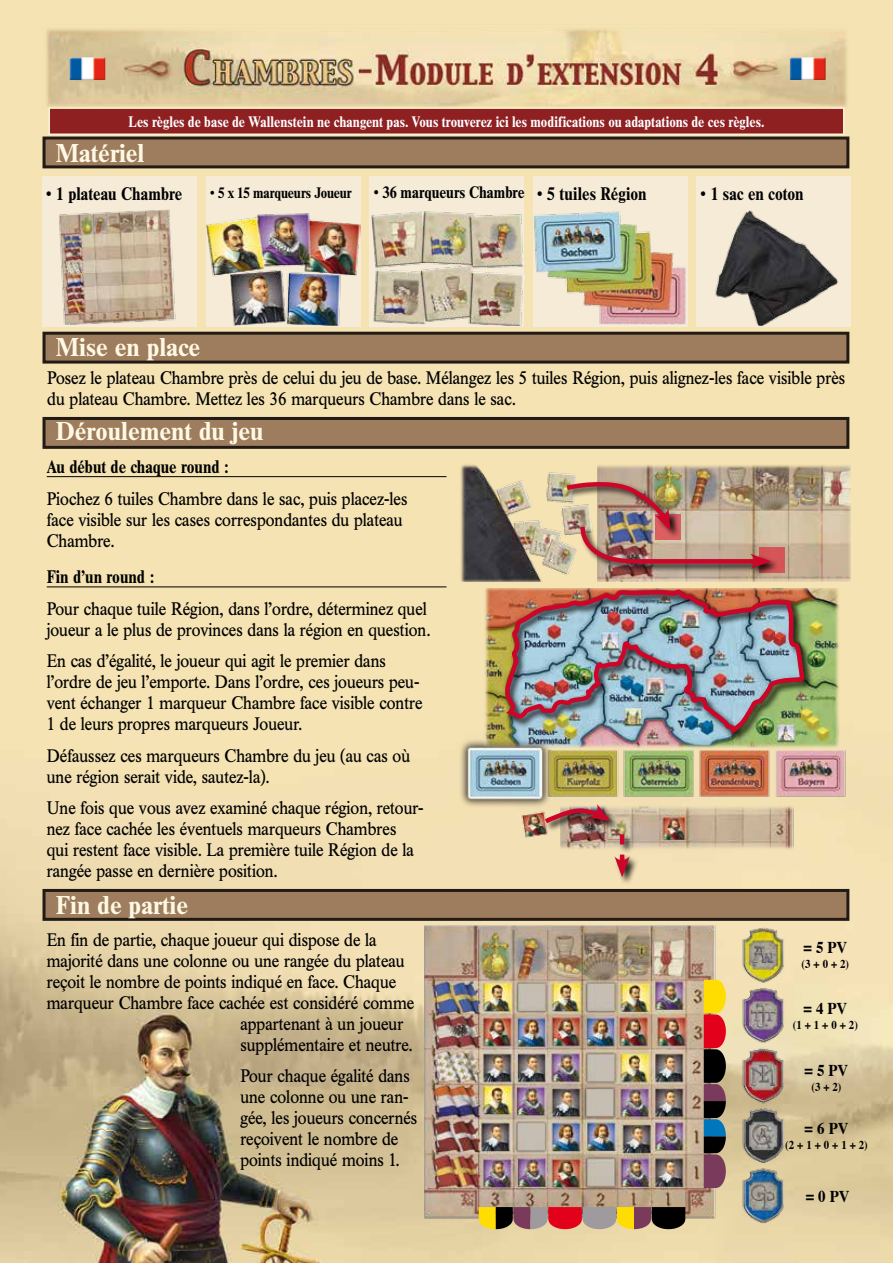
<style>
.page{position:relative;width:893px;height:1263px;background:#fff}
.page>*{position:absolute;margin:0;border:0;box-sizing:border-box;transform-origin:0 0}
.t1{font:700 25.5px "Times BQ";color:#fff9e3}
.t2{font:18px/21px "Times BQ";color:#000;scale:.9 1}
.t3{font:700 18px "Times BQ";color:#000;scale:.9 1}
.t4{font:700 16.5px "Times BQ";letter-spacing:.005em;color:#000;scale:.9 1}
.t5{font:700 16.5px "Times";color:#000;scale:.9 1}
.t6{font:700 15px "Times BQ";color:#fff;scale:.9 1}
.t7{font:700 15px "Times BQ";letter-spacing:-.01em;color:#000;scale:.9 1}
.t8{font:700 12px "Times";color:#000;scale:.9 1}
.s1{font-weight:400}
.s2{font-weight:400;font-size:18px}
.s3{font-size:18px}
</style>
<div class="page">
<img style="left:0;top:0;width:893px;height:1263px">
<div style="left:43px;top:176px;width:154px;height:151px;background:#f5ebd7"></div>
<div style="left:696px;top:176px;width:155px;height:33px;background:#f5ebd7"></div>
<div style="left:369px;top:176px;width:155px;height:151px;background:#f5ebd7"></div>
<div style="left:206px;top:176px;width:154px;height:33px;background:#f5ebd7"></div>
<div style="left:533px;top:176px;width:154px;height:33px;background:#f5ebd7"></div>
<img style="left:459px;top:463px;width:391px;height:118px">
<img style="left:43px;top:209px;width:154px;height:117px">
<img style="left:206px;top:209px;width:154px;height:118px">
<img style="left:370px;top:209px;width:155px;height:118px">
<img style="left:533px;top:209px;width:154px;height:118px">
<img style="left:696px;top:209px;width:155px;height:118px">
<img style="left:459px;top:588px;width:391px;height:265px">
<img style="left:423px;top:925px;width:391px;height:299px">
<img style="left:43px;top:24px;width:807px;height:85px">
<img style="left:69px;top:57px;width:36px;height:23px">
<img style="left:790px;top:57px;width:36px;height:23px">
<div style="left:44px;top:138px;width:804px;height:29px;background:#9e7c5e"></div>
<div style="left:43px;top:137px;width:806px;height:31px;border:3px solid #211a15"></div>
<div style="left:44px;top:333px;width:804px;height:29px;background:#9e7c5e"></div>
<div style="left:43px;top:332px;width:806px;height:32px;border:3px solid #211a15"></div>
<div style="left:44px;top:418px;width:804px;height:29px;background:#9e7c5e"></div>
<div style="left:43px;top:417px;width:806px;height:32px;border:3px solid #211a15"></div>
<hr style="left:47px;top:476px;width:399px;height:1px;background:#000">
<hr style="left:47px;top:586px;width:399px;height:1px;background:#000">
<div style="left:44px;top:890px;width:804px;height:29px;background:#9e7c5e"></div>
<div style="left:43px;top:889px;width:806px;height:32px;border:3px solid #211a15"></div>
<div style="left:544px;top:804px;width:75px;height:28px;background:#000;opacity:.85"></div>
<svg style="left:541px;top:804px;width:70px;height:22px;background:#ae6e66"></svg>
<div style="left:614px;top:833px;width:25px;height:53px;background:#000;opacity:.85"></div>
<svg style="left:614px;top:834px;width:16px;height:43px"></svg>
<div style="left:759px;top:547px;width:26px;height:26px;background:#d45557"></div>
<div style="left:579px;top:526px;width:201px;height:52px;background:#000;opacity:.85"></div>
<img style="left:563px;top:477px;width:208px;height:92px">
<svg style="left:704px;top:980px;width:22px;height:208px;background:#7c4f3a"></svg>
<svg style="left:479px;top:1207px;width:206px;height:22px;background:#956246"></svg>
<div style="left:49px;top:108px;width:795px;height:26px;background:#8e2022"></div>
<div style="left:49px;top:107px;width:795px;height:28px;border:2px solid #fff3d7"></div>
<div style="left:504px;top:589px;width:310px;height:154px;background:#000;opacity:.85"></div>
<img style="left:504px;top:587px;width:302px;height:158px">
<p class="t6" style="left:128px;top:112px;width:708px">Les règles de base de Wallenstein ne changent pas. Vous trouverez ici les modifications ou adaptations de ces règles.</p>
<h1 class="t1" style="left:56px;top:138px;width:90px">Matériel</h1>
<p class="t3" style="left:46px;top:183px;width:153px"><span class="s1">•</span> 1 plateau Chambre</p>
<p class="t7" style="left:210px;top:184px;width:159px"><span class="s1">•</span> 5 x 15 marqueurs Joueur</p>
<p class="t4" style="left:374px;top:182px;width:305px"><span class="s1">•</span> 36 marqueurs Chambre <span class="s2">•</span> <span class="s3">5 tuiles Région</span></p>
<p class="t3" style="left:701px;top:183px;width:116px"><span class="s1">•</span> 1 sac en coton</p>
<h1 class="t1" style="left:56px;top:332px;width:146px">Mise en place</h1>
<p class="t2" style="left:47px;top:367px;width:888px">Posez le plateau Chambre près de celui du jeu de base. Mélangez les 5 tuiles Région, puis alignez-les face visible près du plateau Chambre. Mettez les 36 marqueurs Chambre dans le sac.</p>
<h1 class="t1" style="left:56px;top:416px;width:209px">Déroulement du jeu</h1>
<p class="t3" style="left:47px;top:456px;width:204px">Au début de chaque round :</p>
<p class="t2" style="left:47px;top:488px;width:402px">Piochez 6 tuiles Chambre dans le sac, puis placez-les face visible sur les cases correspondantes du plateau<br>Chambre.</p>
<p class="t3" style="left:47px;top:566px;width:121px">Fin d’un round :</p>
<p class="t2" style="left:47px;top:598px;width:428px">Pour chaque tuile Région, dans l’ordre, déterminez quel joueur a le plus de provinces dans la région en question.</p>
<p class="t2" style="left:47px;top:651px;width:419px">En cas d’égalité, le joueur qui agit le premier dans l’ordre de jeu l’emporte. Dans l’ordre, ces joueurs peu&shy;vent échanger 1 marqueur Chambre face visible contre 1 de leurs propres marqueurs Joueur.</p>
<p class="t2" style="left:47px;top:745px;width:405px">Défaussez ces marqueurs Chambre du jeu (au cas où une région serait vide, sautez-la).</p>
<p class="t2" style="left:47px;top:798px;width:420px">Une fois que vous avez examiné chaque région, retour&shy;nez face cachée les éventuels marqueurs Chambres<br>qui restent face visible. La première tuile Région de la rangée passe en dernière position.</p>
<h1 class="t1" style="left:56px;top:890px;width:134px">Fin de partie</h1>
<p class="t2" style="left:47px;top:929px;width:368px">En fin de partie, chaque joueur qui dispose de la</p>
<p class="t2" style="left:47px;top:950px;width:399px">majorité dans une colonne ou une rangée du plateau</p>
<p class="t2" style="left:47px;top:971px;width:390px">reçoit le nombre de points indiqué en face. Chaque</p>
<p class="t2" style="left:47px;top:992px;width:410px">marqueur Chambre face cachée est considéré comme</p>
<p class="t2" style="left:240px;top:1013px;width:183px">appartenant à un joueur</p>
<p class="t2" style="left:240px;top:1034px;width:193px">supplémentaire et neutre.</p>
<p class="t2" style="left:240px;top:1066px;width:198px">Pour chaque égalité dans une colonne ou une ran&shy;gée, les joueurs concernés reçoivent le nombre de points indiqué moins 1.</p>
<p class="t5" style="left:803px;top:932px;width:50px">= 5 PV</p>
<p class="t8" style="left:802px;top:952px;width:54px">(3 + 0 + 2)</p>
<p class="t5" style="left:803px;top:993px;width:50px">= 4 PV</p>
<p class="t8" style="left:793px;top:1013px;width:74px">(1 + 1 + 0 + 2)</p>
<p class="t5" style="left:804px;top:1054px;width:50px">= 5 PV</p>
<p class="t8" style="left:811px;top:1075px;width:35px">(3 + 2)</p>
<p class="t5" style="left:805px;top:1112px;width:50px">= 6 PV</p>
<p class="t8" style="left:785px;top:1133px;width:93px">(2 + 1 + 0 + 1 + 2)</p>
<p class="t5" style="left:806px;top:1180px;width:50px">= 0 PV</p>
</div>
